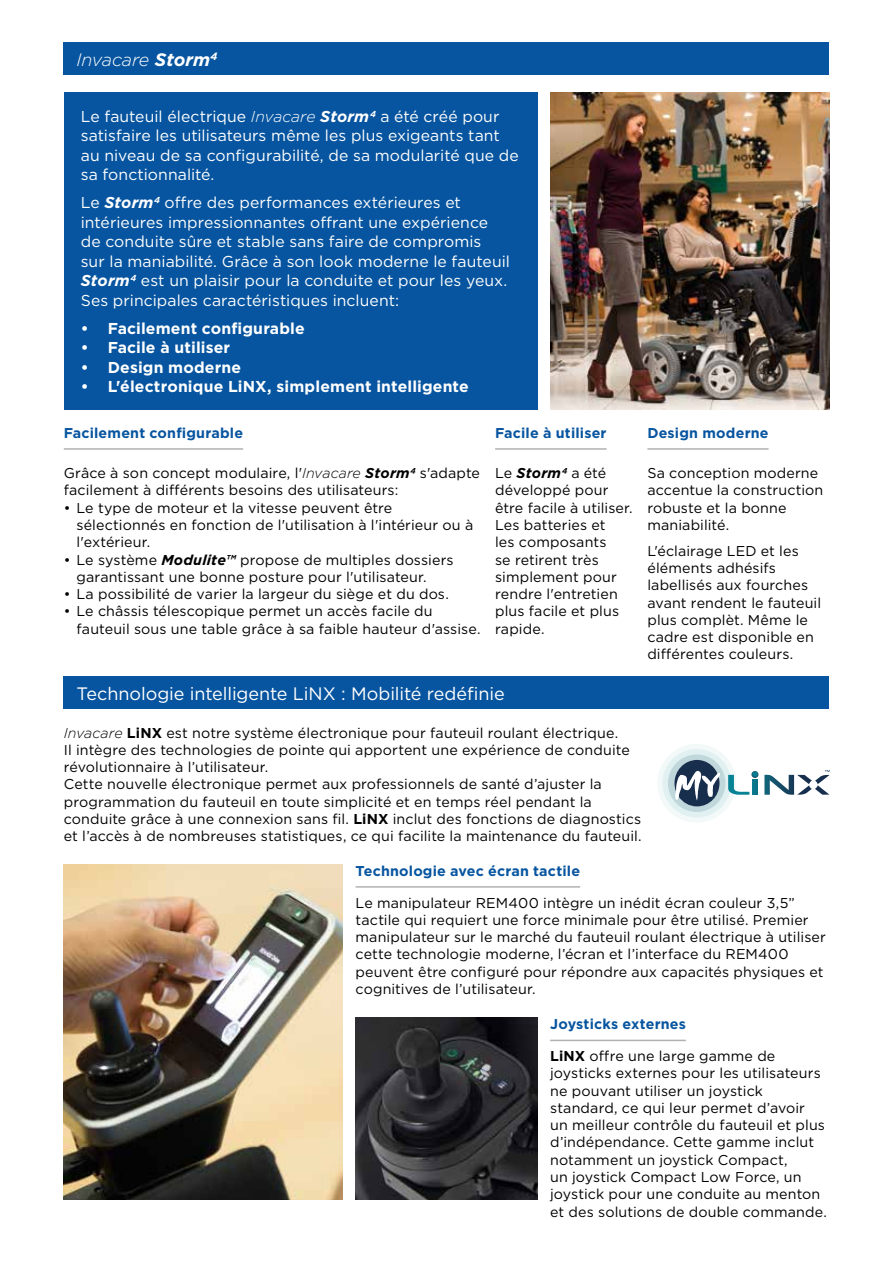
<style>
.page{position:relative;width:893px;height:1263px;background:#fff}
.page>*{position:absolute;margin:0;border:0;box-sizing:border-box;transform-origin:0 0}
.t1{font:18px "Gotham";letter-spacing:-.005em;color:#fff}
.t2{font:italic 300 18px "Gotham";letter-spacing:-.01em;color:#fff}
.t3{font:15.75px/19.5px "Gotham";letter-spacing:.005em;color:#fff}
.t4{font:700 15.75px "Gotham";letter-spacing:.01em;color:#fff}
.t5{font:14.25px/17.2px "Gotham";letter-spacing:.01em;color:#000}
.t6{font:700 14.25px "Gotham";letter-spacing:.015em;color:#0755a0}
.s1{font-weight:700}
.s2{font-weight:300;font-style:italic}
.s3{font-weight:700;font-style:italic}
</style>
<div class="page">
<div style="left:64px;top:43px;width:765px;height:32px;background:#0755a0"></div>
<div style="left:64px;top:92px;width:473px;height:317px;background:#0755a0"></div>
<div style="left:64px;top:676px;width:765px;height:33px;background:#0755a0"></div>
<img style="left:550px;top:92px;width:279px;height:317px">
<div style="left:657px;top:744px;width:79px;height:79px;background:#f3f9f9;border-radius:50%"></div>
<div style="left:662px;top:749px;width:69px;height:68px;background:#e1f1f1;border-radius:50%"></div>
<div style="left:668px;top:754px;width:57px;height:58px;background:#c0d7db;border-radius:50%"></div>
<svg style="left:728px;top:771px;width:30px;height:24px"></svg>
<svg style="left:764px;top:770px;width:66px;height:25px"></svg>
<svg style="left:674px;top:760px;width:46px;height:46px"></svg>
<img style="left:64px;top:864px;width:279px;height:335px">
<hr style="left:64px;top:448px;width:179px;height:2px;background:#b2b1b1">
<hr style="left:647px;top:448px;width:122px;height:2px;background:#b2b1b1">
<hr style="left:495px;top:448px;width:112px;height:2px;background:#b2b1b1">
<hr style="left:356px;top:886px;width:224px;height:2px;background:#b2b1b1">
<hr style="left:550px;top:1040px;width:136px;height:1px;background:#b2b1b1">
<img style="left:356px;top:1018px;width:181px;height:182px">
<p class="t2" style="left:77px;top:48px;width:142px">Invacare <span class="s1">Storm</span><sup>4</sup></p>
<p class="t3" style="left:81px;top:106px;width:439px">Le fauteuil électrique <span class="s2">Invacare</span> <span class="s3">Storm4</span> a été créé pour satisfaire les utilisateurs même les plus exigeants tant au niveau de sa configurabilité, de sa modularité que de sa fonctionnalité.</p>
<p class="t3" style="left:81px;top:193px;width:431px">Le <span class="s3">Storm4</span> offre des performances extérieures et intérieures impressionnantes offrant une expérience de conduite sûre et stable sans faire de compromis<br>sur la maniabilité. Grâce à son look moderne le fauteuil <span class="s3">Storm4</span> est un plaisir pour la conduite et pour les yeux.<br>Ses principales caractéristiques incluent:</p>
<p class="t4" style="left:81px;top:318px;width:225px">• Facilement configurable</p>
<p class="t4" style="left:81px;top:337px;width:151px">• Facile à utiliser</p>
<p class="t4" style="left:81px;top:357px;width:162px">• Design moderne</p>
<p class="t4" style="left:81px;top:376px;width:390px">• L'électronique LiNX, simplement intelligente</p>
<p class="t6" style="left:64px;top:423px;width:181px">Facilement configurable</p>
<p class="t5" style="left:64px;top:464px;width:418px">Grâce à son concept modulaire, l'<span class="s2">Invacare</span> <span class="s3">Storm4</span> s'adapte facilement à différents besoins des utilisateurs:</p>
<p class="t5" style="left:77px;top:499px;width:398px;text-indent:-13px">• Le type de moteur et la vitesse peuvent être sélectionnés en fonction de l'utilisation à l'intérieur ou à l'extérieur.</p>
<p class="t5" style="left:77px;top:550px;width:379px;text-indent:-13px">• Le système <span class="s3">Modulite™</span> propose de multiples dossiers garantissant une bonne posture pour l'utilisateur.</p>
<p class="t5" style="left:64px;top:585px;width:387px">• La possibilité de varier la largeur du siège et du dos.</p>
<p class="t5" style="left:77px;top:602px;width:405px;text-indent:-13px">• Le châssis télescopique permet un accès facile du fauteuil sous une table grâce à sa faible hauteur d'assise.</p>
<p class="t6" style="left:495px;top:423px;width:113px">Facile à utiliser</p>
<p class="t5" style="left:495px;top:464px;width:139px">Le <span class="s3">Storm4</span> a été développé pour être facile à utiliser.<br>Les batteries et<br>les composants<br>se retirent très simplement pour rendre l'entretien plus facile et plus rapide.</p>
<p class="t6" style="left:647px;top:423px;width:123px">Design moderne</p>
<p class="t5" style="left:647px;top:464px;width:177px">Sa conception moderne accentue la construction robuste et la bonne maniabilité.</p>
<p class="t5" style="left:647px;top:542px;width:175px">L'éclairage LED et les éléments adhésifs labellisés aux fourches avant rendent le fauteuil plus complèt. Même le cadre est disponible en différentes couleurs.</p>
<p class="t1" style="left:77px;top:682px;width:430px">Technologie intelligente LiNX : Mobilité redéfinie</p>
<p class="t5" style="left:64px;top:724px;width:579px"><span class="s2">Invacare</span> <span class="s1">LiNX</span> est notre système électronique pour fauteuil roulant électrique.<br>Il intègre des technologies de pointe qui apportent une expérience de conduite révolutionnaire à l’utilisateur.<br>Cette nouvelle électronique permet aux professionnels de santé d’ajuster la programmation du fauteuil en toute simplicité et en temps réel pendant la conduite grâce à une connexion sans fil. <span class="s1">LiNX</span> inclut des fonctions de diagnostics et l’accès à de nombreuses statistiques, ce qui facilite la maintenance du fauteuil.</p>
<p class="t6" style="left:356px;top:861px;width:226px">Technologie avec écran tactile</p>
<p class="t5" style="left:356px;top:894px;width:472px">Le manipulateur REM400 intègre un inédit écran couleur 3,5” tactile qui requiert une force minimale pour être utilisé. Premier manipulateur sur le marché du fauteuil roulant électrique à utiliser cette technologie moderne, l’écran et l’interface du REM400 peuvent être configuré pour répondre aux capacités physiques et cognitives de l’utilisateur.</p>
<p class="t6" style="left:550px;top:1014px;width:137px">Joysticks externes</p>
<p class="t5" style="left:550px;top:1047px;width:278px"><span class="s1">LiNX</span> offre une large gamme de joysticks externes pour les utilisateurs ne pouvant utiliser un joystick standard, ce qui leur permet d’avoir<br>un meilleur contrôle du fauteuil et plus d’indépendance. Cette gamme inclut notamment un joystick Compact,<br>un joystick Compact Low Force, un joystick pour une conduite au menton et des solutions de double commande.</p>
</div>
